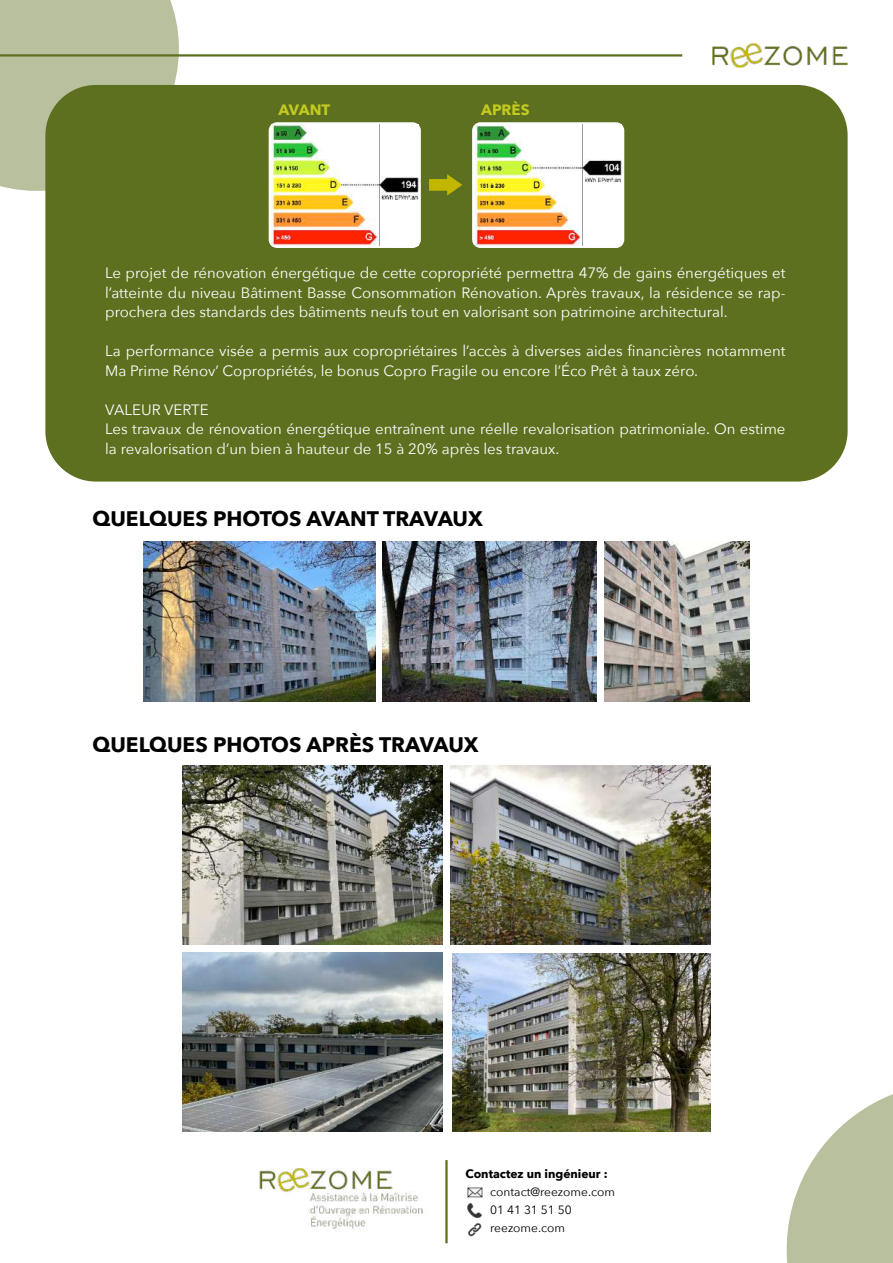
<style>
.page{position:relative;width:893px;height:1263px;background:#fff}
.page>*{position:absolute;margin:0;border:0;box-sizing:border-box;transform-origin:0 0}
.t1{font:700 21px "Avenir Next";color:#000}
.t2{font:15px/19.5px "Avenir Next";color:#fff}
.t3{font:700 15px "Avenir Next";color:#c4ca1e}
.t4{font:12px/18.8px "Avenir Next";color:#000}
.t5{font:700 12px "Avenir Next";color:#000}
</style>
<div class="page">
<div style="left:0;top:0;width:179px;height:191px;background:#b8c09d"></div>
<div style="left:45px;top:85px;width:803px;height:397px;background:#5d701f;border-radius:50px"></div>
<hr style="left:0;top:54px;width:682px;height:3px;background:#5d701f">
<hr style="left:445px;top:1160px;width:3px;height:83px;background:#5d701f">
<img style="left:712px;top:43px;width:136px;height:25px">
<img style="left:259px;top:1168px;width:164px;height:63px">
<svg style="left:269px;top:122px;width:152px;height:126px"></svg>
<div style="left:472px;top:122px;width:152px;height:126px;background:#fff;border-radius:8px"></div>
<svg style="left:429px;top:174px;width:33px;height:21px"></svg>
<svg style="left:787px;top:1094px;width:106px;height:169px"></svg>
<img style="left:271px;top:125px;width:147px;height:120px">
<img style="left:475px;top:125px;width:146px;height:120px">
<img style="left:467px;top:1187px;width:15px;height:11px">
<img style="left:468px;top:1203px;width:13px;height:15px">
<img style="left:468px;top:1222px;width:14px;height:14px">
<img style="left:143px;top:541px;width:233px;height:160px">
<img style="left:182px;top:766px;width:260px;height:179px">
<img style="left:383px;top:541px;width:214px;height:160px">
<img style="left:604px;top:541px;width:146px;height:160px">
<img style="left:450px;top:766px;width:260px;height:179px">
<img style="left:182px;top:952px;width:260px;height:179px">
<img style="left:452px;top:953px;width:258px;height:178px">
<p class="t3" style="left:278px;top:100px;width:53px">AVANT</p>
<p class="t3" style="left:481px;top:100px;width:50px">APRÈS</p>
<p class="t2" style="left:105px;top:264px;width:682px;text-align:justify">Le projet de rénovation énergétique de cette copropriété permettra 47% de gains énergétiques et l’atteinte du niveau Bâtiment Basse Consommation Rénovation. Après travaux, la résidence se rap&shy;prochera des standards des bâtiments neufs tout en valorisant son patrimoine architectural.</p>
<p class="t2" style="left:105px;top:342px;width:682px">La performance visée a permis aux copropriétaires l’accès à diverses aides financières notamment<br>Ma Prime Rénov’ Copropriétés, le bonus Copro Fragile ou encore l’Éco Prêt à taux zéro.</p>
<p class="t2" style="left:105px;top:400px;width:682px">VALEUR VERTE<br>Les travaux de rénovation énergétique entraînent une réelle revalorisation patrimoniale. On estime la revalorisation d’un bien à hauteur de 15 à 20% après les travaux.</p>
<h1 class="t1" style="left:92px;top:505px;width:392px">QUELQUES PHOTOS AVANT TRAVAUX</h1>
<h1 class="t1" style="left:92px;top:731px;width:388px">QUELQUES PHOTOS APRÈS TRAVAUX</h1>
<p class="t5" style="left:465px;top:1166px;width:144px">Contactez un ingénieur :</p>
<p class="t4" style="left:490px;top:1182px;width:126px">contact@reezome.com<br>01 41 31 51 50</p>
<p class="t4" style="left:490px;top:1219px;width:76px">reezome.com</p>
</div>
